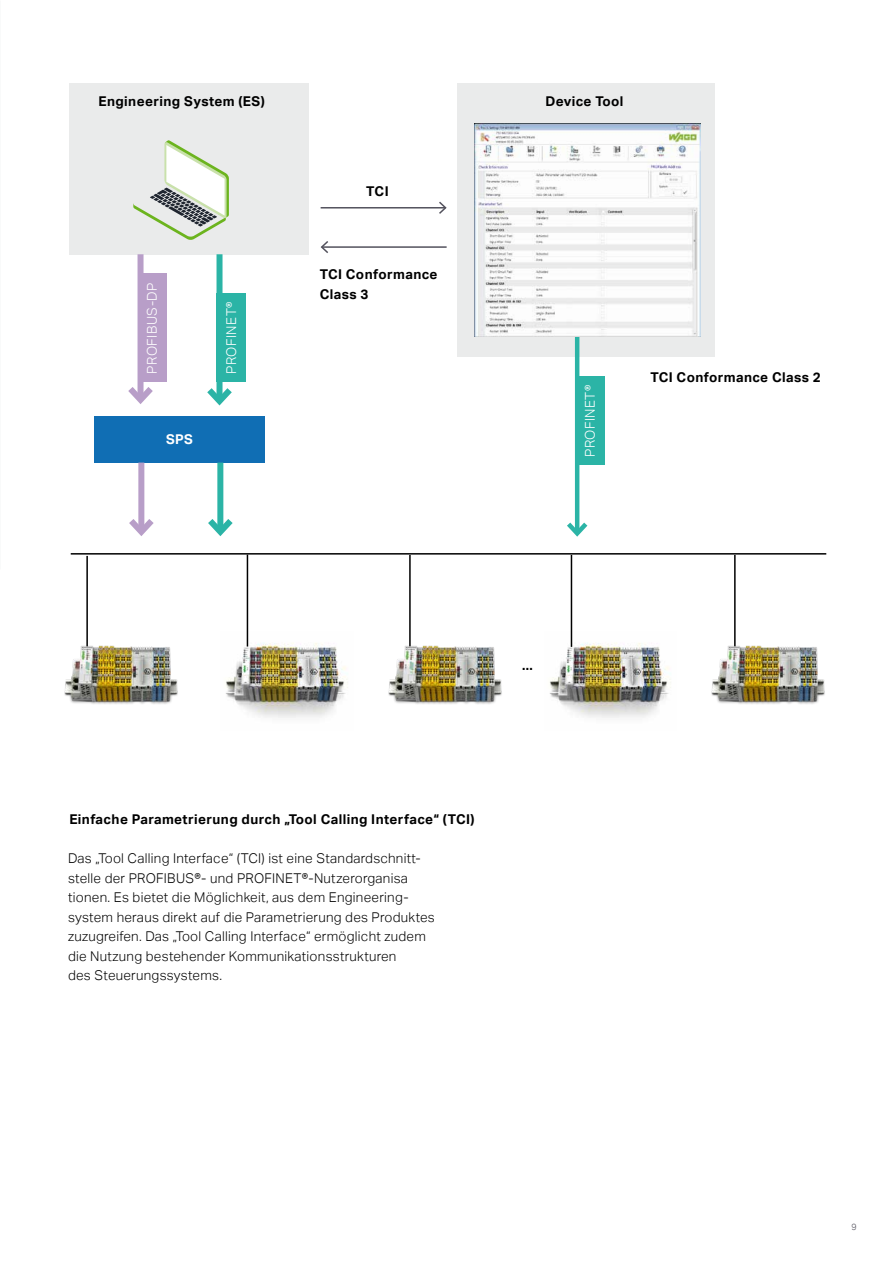
<style>
.page{position:relative;width:893px;height:1263px;background:#fff}
.page>*{position:absolute;margin:0;border:0;box-sizing:border-box;transform-origin:0 0}
.t1{font:300 13.5px/19.5px "Aktiv Grotesk";letter-spacing:.02em;color:#000}
.t2{font:700 13.5px/19.5px "Aktiv Grotesk";letter-spacing:.03em;color:#000}
.t3{font:300 13.5px "Aktiv Grotesk";letter-spacing:.03em;color:#fff}
.t4{font:700 13.5px "Aktiv Grotesk";color:#fff}
.t5{font:300 9px "Aktiv Grotesk";color:#53525d}
</style>
<div class="page">
<div style="left:69px;top:83px;width:240px;height:171px;background:#eaebeb"></div>
<div style="left:457px;top:83px;width:258px;height:273px;background:#eaebeb"></div>
<div style="left:94px;top:416px;width:171px;height:47px;background:#106eb4"></div>
<hr style="left:321px;top:207px;width:124px;height:1px;background:#53525d">
<svg style="left:437px;top:201px;width:10px;height:13px"></svg>
<hr style="left:575px;top:291px;width:4px;height:242px;background:#2bb4a6">
<svg style="left:567px;top:518px;width:21px;height:19px"></svg>
<hr style="left:71px;top:553px;width:755px;height:2px;background:#000">
<hr style="left:86px;top:556px;width:2px;height:92px;background:#000">
<hr style="left:409px;top:555px;width:2px;height:92px;background:#000">
<hr style="left:734px;top:555px;width:2px;height:92px;background:#000">
<hr style="left:322px;top:246px;width:125px;height:2px;background:#53525d">
<svg style="left:320px;top:241px;width:10px;height:12px"></svg>
<div style="left:575px;top:376px;width:30px;height:89px;background:#2bb4a6"></div>
<div style="left:216px;top:293px;width:30px;height:89px;background:#2bb4a6"></div>
<div style="left:138px;top:274px;width:28px;height:108px;background:#b89ec8"></div>
<div style="left:217px;top:254px;width:6px;height:147px;background:#2bb4a6"></div>
<svg style="left:207px;top:382px;width:25px;height:24px"></svg>
<div style="left:217px;top:463px;width:6px;height:69px;background:#2bb4a6"></div>
<svg style="left:208px;top:512px;width:25px;height:25px"></svg>
<div style="left:138px;top:254px;width:6px;height:146px;background:#b89ec8"></div>
<svg style="left:128px;top:380px;width:25px;height:24px"></svg>
<div style="left:138px;top:463px;width:6px;height:69px;background:#b89ec8"></div>
<svg style="left:129px;top:512px;width:25px;height:24px"></svg>
<svg style="left:133px;top:140px;width:96px;height:100px"></svg>
<img style="left:474px;top:124px;width:226px;height:213px">
<img style="left:64px;top:641px;width:114px;height:63px">
<img style="left:388px;top:641px;width:114px;height:63px">
<img style="left:711px;top:641px;width:114px;height:63px">
<img style="left:226px;top:631px;width:122px;height:87px">
<img style="left:549px;top:631px;width:122px;height:87px">
<hr style="left:247px;top:555px;width:1px;height:91px;background:#000">
<hr style="left:571px;top:555px;width:1px;height:92px;background:#000">
<p class="t2" style="left:99px;top:92px;width:168px">Engineering System (ES)</p>
<p class="t2" style="left:545px;top:92px;width:80px">Device Tool</p>
<p class="t3" style="left:144px;top:373px;width:93px;rotate:-90deg">PROFIBUS-DP</p>
<p class="t4" style="left:166px;top:431px;width:28px">SPS</p>
<p class="t3" style="left:224px;top:374px;width:74px;rotate:-90deg">PROFINET®</p>
<p class="t2" style="left:366px;top:181px;width:24px">TCI</p>
<p class="t2" style="left:320px;top:265px;width:119px">TCI Conformance<br>Class 3</p>
<p class="t3" style="left:582px;top:457px;width:74px;rotate:-90deg">PROFINET®</p>
<p class="t2" style="left:650px;top:368px;width:172px">TCI Conformance Class 2</p>
<p class="t2" style="left:522px;top:655px;width:12px">...</p>
<p class="t2" style="left:69px;top:810px;width:407px">Einfache Parametrierung durch „Tool Calling Interface“ (TCI)</p>
<p class="t1" style="left:68px;top:849px;width:368px">Das „Tool Calling Interface“ (TCI) ist eine Standardschnitt&shy;stelle der PROFIBUS®- und PROFINET®-Nutzerorganisa tionen. Es bietet die Möglichkeit, aus dem Engineering&shy;system heraus direkt auf die Parametrierung des Produktes zuzugreifen. Das „Tool Calling Interface“ ermöglicht zudem die Nutzung bestehender Kommunikationsstrukturen<br>des Steuerungssystems.</p>
<p class="t5" style="left:851px;top:1221px;width:7px">9</p>
</div>
